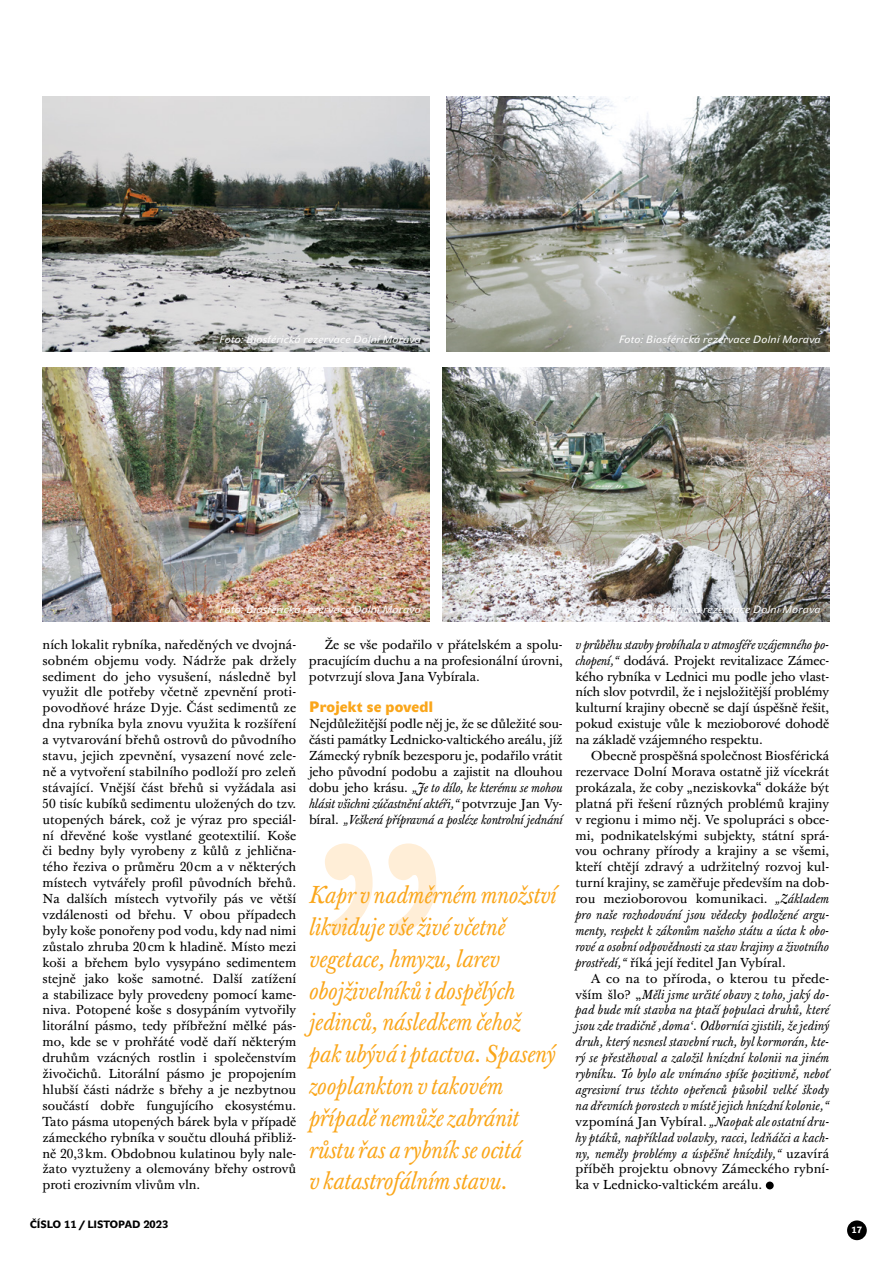
<style>
.page{position:relative;width:893px;height:1263px;background:#fff}
.page>*{position:absolute;margin:0;border:0;box-sizing:border-box;transform-origin:0 0}
.t1{font:italic 24px/31.8px "J Baskerville Tx N";letter-spacing:-.01em;color:#faa61a}
.t2{font:15px "John Sans Black Pro";letter-spacing:.015em;color:#faa61a}
.t3{font:12.75px/15.9px "J Baskerville Tx N";color:#000;text-align:justify}
.t4{font:italic 12.75px/15.9px "J Baskerville Tx N";letter-spacing:.01em;color:#000;text-align:justify}
.t5{font:italic 10.5px "John Sans Text Pro";letter-spacing:.03em;color:#fff}
.t6{font:700 10.5px "John Sans Medium Pro";color:#000}
.t7{font:700 9px "John Sans Medium Pro";color:#fff}
.s1{font-style:italic}
.s2{font-style:normal}
</style>
<div class="page">
<div style="left:847px;top:1220px;width:20px;height:20px;background:#000;border-radius:50%"></div>
<svg style="left:325px;top:843px;width:111px;height:91px"></svg>
<div style="left:766px;top:1181px;width:8px;height:8px;background:#000;border-radius:50%"></div>
<img style="left:446px;top:97px;width:383px;height:254px">
<img style="left:442px;top:367px;width:387px;height:254px">
<img style="left:43px;top:97px;width:386px;height:254px">
<img style="left:43px;top:367px;width:386px;height:254px">
<p class="t5" style="left:219px;top:333px;width:203px">Foto: Biosférická rezervace Dolní Morava</p>
<p class="t5" style="left:619px;top:333px;width:203px">Foto: Biosférická rezervace Dolní Morava</p>
<p class="t5" style="left:219px;top:603px;width:203px">Foto: Biosférická rezervace Dolní Morava</p>
<p class="t5" style="left:619px;top:603px;width:203px">Foto: Biosférická rezervace Dolní Morava</p>
<p class="t3" style="left:43px;top:637px;width:255px">ních lokalit rybníka, naředěných ve dvojná&shy;sobném objemu vody. Nádrže pak držely sediment do jeho vysušení, následně byl využit dle potřeby včetně zpevnění proti&shy;povodňové hráze Dyje. Část sedimentů ze dna rybníka byla znovu využita k rozšíření a vytvarování břehů ostrovů do původního stavu, jejich zpevnění, vysazení nové zele&shy;ně a vytvoření stabilního podloží pro zeleň stávající. Vnější část břehů si vyžádala asi 50 tisíc kubíků sedimentu uložených do tzv. utopených bárek, což je výraz pro speciál&shy;ní dřevěné koše vystlané geotextilií. Koše či bedny byly vyrobeny z kůlů z jehlična&shy;tého řeziva o průměru 20cm a v některých místech vytvářely profil původních břehů.<br>Na dalších místech vytvořily pás ve větší vzdálenosti od břehu. V obou případech byly koše ponořeny pod vodu, kdy nad nimi zůstalo zhruba 20cm k hladině. Místo mezi koši a břehem bylo vysypáno sedimentem stejně jako koše samotné. Další zatížení a stabilizace byly provedeny pomocí kame&shy;niva. Potopené koše s dosypáním vytvořily litorální pásmo, tedy příbřežní mělké pás&shy;mo, kde se v prohřáté vodě daří některým druhům vzácných rostlin i společenstvím živočichů. Litorální pásmo je propojením hlubší části nádrže s břehy a je nezbytnou součástí dobře fungujícího ekosystému.<br>Tato pásma utopených bárek byla v případě zámeckého rybníka v součtu dlouhá přibliž&shy;ně 20,3km. Obdobnou kulatinou byly nale&shy;žato vyztuženy a olemovány břehy ostrovů proti erozivním vlivům vln.</p>
<p class="t3" style="left:309px;top:637px;width:255px;text-indent:16px">Že se vše podařilo v přátelském a spolu&shy;pracujícím duchu a na profesionální úrovni, potvrzují slova Jana Vybírala.</p>
<p class="t2" style="left:309px;top:698px;width:126px">Projekt se povedl</p>
<p class="t3" style="left:309px;top:716px;width:255px">Nejdůležitější podle něj je, že se důležité sou&shy;části památky Lednicko-valtického areálu, jíž Zámecký rybník bezesporu je, podařilo vrátit jeho původní podobu a zajistit na dlouhou dobu jeho krásu. <span class="s1">„Je to dílo, ke kterému se mohou hlásit všichni zúčastnění aktéři,“</span> potvrzuje Jan Vy&shy;bíral. <span class="s1">„Veškerá přípravná a posléze kontrolní jednání</span></p>
<p class="t1" style="left:309px;top:880px;width:249px">Kapr v nadměrném množství likviduje vše živé včetně vegetace, hmyzu, larev obojživelníků i dospělých jedinců, následkem čehož pak ubývá i ptactva. Spasený zooplankton v takovém případě nemůže zabránit růstu řas a rybník se ocitá<br>v katastrofálním stavu.</p>
<p class="t3" style="left:575px;top:637px;width:255px"><span class="s1">v průběhu stavby probíhala v atmosféře vzájemného po&shy;chopení,“</span> dodává. Projekt revitalizace Zámec&shy;kého rybníka v Lednici mu podle jeho vlast&shy;ních slov potvrdil, že i nejsložitější problémy kulturní krajiny obecně se dají úspěšně řešit, pokud existuje vůle k mezioborové dohodě na základě vzájemného respektu.</p>
<p class="t3" style="left:575px;top:748px;width:255px;text-indent:16px">Obecně prospěšná společnost Biosférická rezervace Dolní Morava ostatně již vícekrát prokázala, že coby „neziskovka“ dokáže být platná při řešení různých problémů krajiny v regionu i mimo něj. Ve spolupráci s obce&shy;mi, podnikatelskými subjekty, státní sprá&shy;vou ochrany přírody a krajiny a se všemi, kteří chtějí zdravý a udržitelný rozvoj kul&shy;turní krajiny, se zaměřuje především na dob&shy;rou mezioborovou komunikaci. <span class="s1">„Základem pro naše rozhodování jsou vědecky podložené argu&shy;menty, respekt k zákonům našeho státu a úcta k obo&shy;rové a osobní odpovědnosti za stav krajiny a životního prostředí,“</span> říká její ředitel Jan Vybíral.</p>
<p class="t4" style="left:575px;top:971px;width:255px;text-indent:16px"><span class="s2">A co na to příroda, o kterou tu přede&shy;vším šlo? „</span>Měli jsme určité obavy z toho, jaký do&shy;pad bude mít stavba na ptačí populaci druhů, které jsou zde tradičně ,doma‘. Odborníci zjistili, že jediný druh, který nesnesl stavební ruch, byl kormorán, kte&shy;rý se přestěhoval a založil hnízdní kolonii na jiném rybníku. To bylo ale vnímáno spíše pozitivně, neboť agresivní trus těchto opeřenců působil velké škody na dřevních porostech v místě jejich hnízdní kolonie,“ <span class="s2">vzpomíná Jan Vybíral.</span> „Naopak ale ostatní dru&shy;hy ptáků, například volavky, racci, ledňáčci a kach&shy;ny, neměly problémy a úspěšně hnízdily,“ <span class="s2">uzavírá příběh projektu obnovy Zámeckého rybní&shy;ka v Lednicko-valtickém areálu.</span></p>
<p class="t6" style="left:30px;top:1218px;width:140px">ČÍSLO 11 / LISTOPAD 2023</p>
<p class="t7" style="left:852px;top:1225px;width:12px">17</p>
</div>
